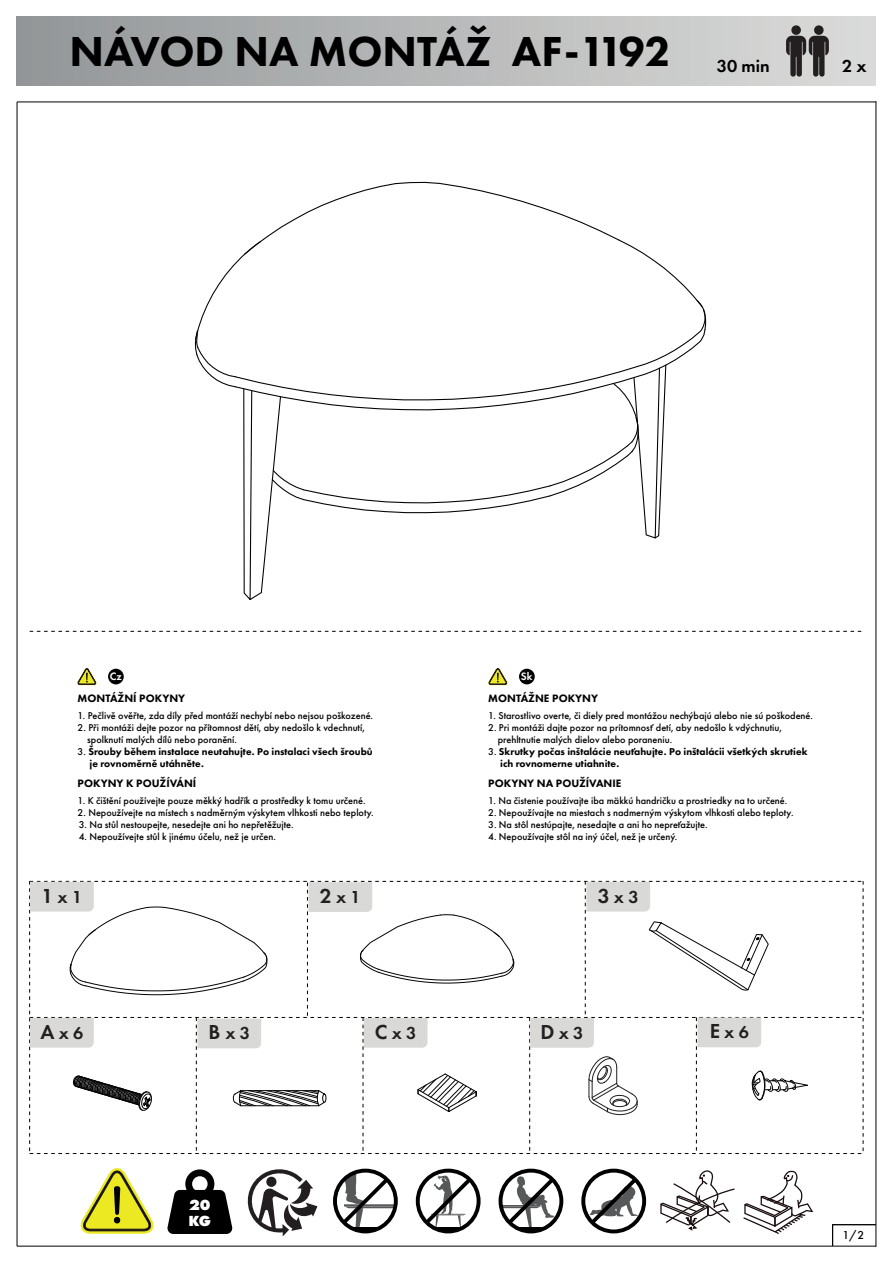
<style>
.page{position:relative;width:893px;height:1263px;background:#fff}
.page>*{position:absolute;margin:0;border:0;box-sizing:border-box;transform-origin:0 0}
.t1{font:800 43.5px "Futura PT";color:#000001}
.t2{font:600 18px "Futura PT";color:#231f20}
.t3{font:600 18px "Futura PT";color:#000001}
.t4{font:800 15.15px/16.5px "Futura PT";color:#fff}
.t5{font:500 12px "Futura PT";color:#050706}
.t6{font:800 11.1px "Futura PT";color:#000001}
.t7{font:600 11.1px "Futura PT";color:#fff}
.t8{font:500 10.2px/12px "Futura PT";color:#000001}
.t9{font:800 10.2px/12px "Futura PT";color:#000001}
.s1{font-weight:500}
.s2{font-size:21px}
</style>
<div class="page">
<div style="left:17px;top:17px;width:859px;height:68px;background:linear-gradient(to right,#939698,#dcdcdb)"></div>
<svg style="left:786px;top:25px;width:43px;height:52px;background:#6e6c6c"></svg>
<hr style="left:17px;top:102px;width:859px;height:1px;background:#000001">
<hr style="left:17px;top:102px;width:1px;height:1144px;background:#000001">
<hr style="left:876px;top:101px;width:1px;height:1146px;background:#000001">
<hr style="left:17px;top:1246px;width:859px;height:1px;background:#000001">
<svg style="left:832px;top:1224px;width:44px;height:23px"></svg>
<div style="left:108px;top:669px;width:16px;height:15px;background:#000001;border-radius:50%"></div>
<svg style="left:77px;top:668px;width:20px;height:17px"></svg>
<div style="left:519px;top:669px;width:16px;height:15px;background:#000001;border-radius:50%"></div>
<svg style="left:488px;top:668px;width:20px;height:17px"></svg>
<svg style="left:743px;top:1170px;width:70px;height:64px"></svg>
<svg style="left:660px;top:1170px;width:75px;height:61px"></svg>
<svg style="left:581px;top:1169px;width:65px;height:64px"></svg>
<svg style="left:167px;top:1169px;width:66px;height:65px"></svg>
<svg style="left:80px;top:1168px;width:74px;height:66px"></svg>
<svg style="left:247px;top:1169px;width:70px;height:67px"></svg>
<svg style="left:333px;top:1169px;width:65px;height:64px"></svg>
<svg style="left:416px;top:1169px;width:65px;height:64px"></svg>
<svg style="left:499px;top:1169px;width:64px;height:64px"></svg>
<svg style="left:30px;top:631px;width:832px;height:1px"></svg>
<svg style="left:29px;top:881px;width:835px;height:273px"></svg>
<svg style="left:194px;top:181px;width:513px;height:419px"></svg>
<h1 class="t1" style="left:69px;top:24px;width:603px">NÁVOD NA MONTÁŽ AF-1192</h1>
<h2 class="t3" style="left:717px;top:54px;width:54px">30 min</h2>
<h2 class="t3" style="left:842px;top:54px;width:26px">2 x</h2>
<p class="t7" style="left:110px;top:669px;width:13px">Cz</p>
<p class="t7" style="left:521px;top:669px;width:13px">Sk</p>
<p class="t6" style="left:78px;top:691px;width:109px">MONTÁŽNÍ POKYNY</p>
<p class="t8" style="left:78px;top:709px;width:297px">1. Pečlivě ověřte, zda díly před montáží nechybí nebo nejsou poškozené.</p>
<p class="t8" style="left:87px;top:721px;width:279px;text-indent:-10px">2. Při montáži dejte pozor na přítomnost dětí, aby nedošlo k vdechnutí, spolknutí malých dílů nebo poranění.</p>
<p class="t9" style="left:90px;top:745px;width:285px;text-indent:-12px"><span class="s1">3.</span> Šrouby během instalace neutahujte. Po instalaci všech šroubů je rovnoměrně utáhněte.</p>
<p class="t6" style="left:78px;top:777px;width:120px">POKYNY K POUŽÍVÁNÍ</p>
<p class="t8" style="left:78px;top:795px;width:289px">1. K čištění používejte pouze měkký hadřík a prostředky k tomu určené.</p>
<p class="t8" style="left:78px;top:807px;width:297px">2. Nepoužívejte na místech s nadměrným výskytem vlhkosti nebo teploty.</p>
<p class="t8" style="left:79px;top:819px;width:217px">3. Na stůl nestoupejte, nesedejte ani ho nepřetěžujte.</p>
<p class="t8" style="left:79px;top:831px;width:199px">4. Nepoužívejte stůl k jinému účelu, než je určen.</p>
<p class="t6" style="left:488px;top:691px;width:111px">MONTÁŽNE POKYNY</p>
<p class="t8" style="left:488px;top:709px;width:326px">1. Starostlivo overte, či diely pred montážou nechýbajú alebo nie sú poškodené.</p>
<p class="t8" style="left:498px;top:721px;width:285px;text-indent:-10px">2. Pri montáži dajte pozor na prítomnosť detí, aby nedošlo k vdýchnutiu, prehltnutie malých dielov alebo poraneniu.</p>
<p class="t9" style="left:500px;top:745px;width:309px;text-indent:-12px"><span class="s1">3.</span> Skrutky počas inštalácie neuťahujte. Po inštalácii všetkých skrutiek ich rovnomerne utiahnite.</p>
<p class="t6" style="left:488px;top:777px;width:135px">POKYNY NA POUŽÍVANIE</p>
<p class="t8" style="left:488px;top:795px;width:301px">1. Na čistenie používajte iba mäkkú handričku a prostriedky na to určené.</p>
<p class="t8" style="left:488px;top:807px;width:307px">2. Nepoužívajte na miestach s nadmerným výskytom vlhkosti alebo teploty.</p>
<p class="t8" style="left:488px;top:819px;width:221px">3. Na stôl nestúpajte, nesedajte a ani ho nepreťažujte.</p>
<p class="t8" style="left:488px;top:831px;width:191px">4. Nepoužívajte stôl na iný účel, než je určený.</p>
<h2 class="t2" style="left:42px;top:885px;width:42px"><span class="s2">1</span>x 1</h2>
<h2 class="t2" style="left:320px;top:886px;width:42px"><span class="s2">2</span>x 1</h2>
<h2 class="t2" style="left:598px;top:885px;width:42px"><span class="s2">3</span>x 3</h2>
<h2 class="t2" style="left:40px;top:1021px;width:44px"><span class="s2">A</span>x 6</h2>
<h2 class="t2" style="left:208px;top:1022px;width:43px"><span class="s2">B</span> x 3</h2>
<h2 class="t2" style="left:375px;top:1021px;width:43px"><span class="s2">C</span>x 3</h2>
<h2 class="t2" style="left:541px;top:1021px;width:44px"><span class="s2">D</span>x 3</h2>
<h2 class="t2" style="left:710px;top:1021px;width:41px"><span class="s2">E</span>x 6</h2>
<h3 class="t4" style="left:189px;top:1196px;width:24px">20<br>KG</h3>
<p class="t5" style="left:842px;top:1228px;width:23px">1/2</p>
</div>
